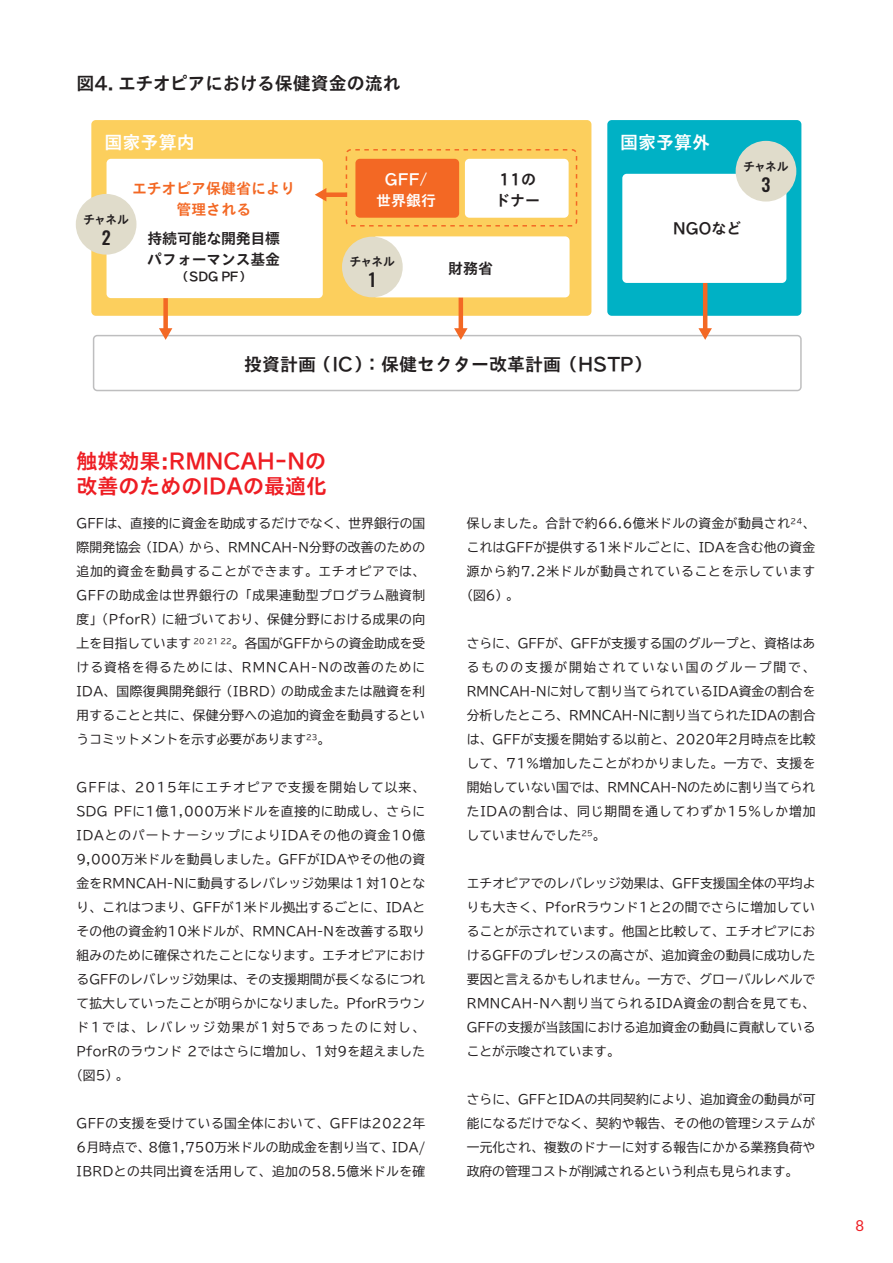
<style>
.page{position:relative;width:893px;height:1263px;background:#fff}
.page>*{position:absolute;margin:0;border:0;box-sizing:border-box;transform-origin:0 0}
.t1{font:21px/25.2px "TB Go Std B";color:#ee1d23}
.t2{font:18px "TB Go Std B";color:#231f20}
.t3{font:18px "TB Go Std B";letter-spacing:-.02em;color:#231f20}
.t4{font:18px "TB Go Std B";color:#fff}
.t5{font:500 18px "Oswald";color:#231f20}
.t6{font:15px/21px "TB Go Std B";letter-spacing:-.02em;color:#231f20}
.t7{font:15px/21px "TB Go Std B";color:#f36824;text-align:center}
.t8{font:15px/21px "TB Go Std B";color:#fff;text-align:center}
.t9{font:15px "Lato";color:#ee1d23}
.t10{font:12.75px/24px "TBUD Go Std";letter-spacing:.02em;color:#231f20;text-align:justify}
.t11{font:12.75px "TBUD Go Std";letter-spacing:.04em;color:#231f20}
.t12{font:12.75px "TBUD Go Std";letter-spacing:.065em;color:#231f20}
.t13{font:12.75px "TBUD Go Std";letter-spacing:.08em;color:#231f20}
.t14{font:12.75px "TBUD Go Std";letter-spacing:.055em;color:#231f20}
.t15{font:12.75px "TBUD Go Std";letter-spacing:.13em;color:#231f20}
.t16{font:12px "TB Go Std B";letter-spacing:-.05em;color:#231f20}
.s1{font-size:13.5px}
</style>
<div class="page">
<div style="left:91px;top:120px;width:500px;height:196px;background:#fccf5d;border-radius:4px"></div>
<div style="left:607px;top:120px;width:194px;height:196px;background:#00b1c5;border-radius:4px"></div>
<div style="left:163px;top:298px;width:5px;height:32px;background:#f36824"></div>
<hr style="left:459px;top:297px;width:4px;height:33px;background:#f36824">
<hr style="left:703px;top:283px;width:4px;height:47px;background:#f36824">
<svg style="left:93px;top:328px;width:709px;height:63px"></svg>
<div style="left:622px;top:174px;width:164px;height:109px;background:#fff;border-radius:4px"></div>
<div style="left:346px;top:149px;width:231px;height:78px;border:2px dashed #f36824;border-radius:4px"></div>
<div style="left:355px;top:159px;width:104px;height:59px;background:#f36824;border-radius:4px"></div>
<div style="left:372px;top:236px;width:198px;height:61px;background:#fff;border-radius:4px"></div>
<div style="left:107px;top:159px;width:216px;height:139px;background:#fff;border-radius:4px"></div>
<div style="left:465px;top:159px;width:104px;height:59px;background:#fff;border-radius:4px"></div>
<div style="left:324px;top:192px;width:22px;height:5px;background:#f36824"></div>
<svg style="left:315px;top:188px;width:11px;height:13px"></svg>
<div style="left:76px;top:194px;width:60px;height:61px;background:#e0dccb;border-radius:50%"></div>
<div style="left:342px;top:237px;width:61px;height:60px;background:#e0dccb;border-radius:50%"></div>
<div style="left:736px;top:141px;width:60px;height:61px;background:#e0dccb;border-radius:50%"></div>
<h2 class="t3" style="left:77px;top:68px;width:326px">図4. エチオピアにおける保健資金の流れ</h2>
<h2 class="t4" style="left:105px;top:127px;width:92px">国家予算内</h2>
<h2 class="t4" style="left:620px;top:127px;width:91px">国家予算外</h2>
<p class="t7" style="left:132px;top:178px;width:165px">エチオピア保健省により管理される</p>
<p class="t6" style="left:148px;top:228px;width:134px">持続可能な開発目標パフォーマンス基金</p>
<p class="t16" style="left:176px;top:267px;width:77px">（SDG PF）</p>
<p class="t16" style="left:83px;top:209px;width:47px">チャネル</p>
<h2 class="t5" style="left:102px;top:221px;width:10px">2</h2>
<p class="t8" style="left:376px;top:169px;width:62px">GFF<span class="s1">/</span>世界銀行</p>
<p class="t6" style="left:495px;top:169px;width:46px">11のドナー</p>
<p class="t16" style="left:349px;top:252px;width:47px">チャネル</p>
<h2 class="t5" style="left:369px;top:264px;width:9px">1</h2>
<p class="t6" style="left:448px;top:257px;width:46px">財務省</p>
<h2 class="t2" style="left:244px;top:348px;width:409px">投資計画（IC）：保健セクター改革計画（HSTP）</h2>
<h1 class="t1" style="left:76px;top:448px;width:252px">触媒効果:RMNCAH-Nの改善のためのIDAの最適化</h1>
<p class="t16" style="left:743px;top:156px;width:47px">チャネル</p>
<h2 class="t5" style="left:761px;top:168px;width:10px">3</h2>
<p class="t6" style="left:673px;top:218px;width:70px">NGOなど</p>
<p class="t10" style="left:77px;top:511px;width:350px">GFFは、直接的に資金を助成するだけでなく、世界銀行の国際開発協会（IDA）から、RMNCAH-N分野の改善のための追加的資金を動員することができます。エチオピアでは、GFFの助成金は世界銀行の「成果連動型プログラム融資制度」（PforR）に紐づいており、保健分野における成果の向上を目指しています <sup>20</sup> <sup>21</sup> <sup>22</sup>。各国がGFFからの資金助成を受ける資格を得るためには、RMNCAH-Nの改善のためにIDA、国際復興開発銀行（IBRD）の助成金または融資を利用することと共に、保健分野への追加的資金を動員するというコミットメントを示す必要があります<sup>23</sup>。</p>
<p class="t13" style="left:77px;top:777px;width:350px">GFFは、2015年にエチオピアで支援を開始して以来、</p>
<p class="t11" style="left:77px;top:801px;width:350px">SDG PFに1億1,000万米ドルを直接的に助成し、さらに</p>
<p class="t12" style="left:77px;top:825px;width:350px">IDAとのパートナーシップによりIDAその他の資金10億</p>
<p class="t10" style="left:77px;top:847px;width:350px">9,000万米ドルを動員しました。GFFがIDAやその他の資</p>
<p class="t10" style="left:77px;top:871px;width:350px">金をRMNCAH-Nに動員するレバレッジ効果は１対10とな</p>
<p class="t10" style="left:77px;top:895px;width:350px">り、これはつまり、GFFが1米ドル拠出するごとに、IDAと</p>
<p class="t10" style="left:77px;top:919px;width:350px">その他の資金約10米ドルが、RMNCAH-Nを改善する取り</p>
<p class="t10" style="left:77px;top:943px;width:350px">組みのために確保されたことになります。エチオピアにおけ</p>
<p class="t10" style="left:77px;top:967px;width:350px">るGFFのレバレッジ効果は、その支援期間が長くなるにつれ</p>
<p class="t10" style="left:77px;top:991px;width:350px">て拡大していったことが明らかになりました。PforRラウン</p>
<p class="t15" style="left:77px;top:1017px;width:350px">ド1では、レバレッジ効果が1対5であったのに対し、</p>
<p class="t10" style="left:77px;top:1039px;width:350px">PforRのラウンド 2ではさらに増加し、1対9を超えました</p>
<p class="t10" style="left:70px;top:1063px;width:60px">（図5）。</p>
<p class="t10" style="left:77px;top:1111px;width:350px">GFFの支援を受けている国全体において、GFFは2022年6月時点で、8億1,750万米ドルの助成金を割り当て、IDA/ IBRDとの共同出資を活用して、追加の58.5億米ドルを確</p>
<p class="t10" style="left:467px;top:511px;width:350px">保しました。合計で約66.6億米ドルの資金が動員され<sup>24</sup>、</p>
<p class="t10" style="left:467px;top:535px;width:350px">これはGFFが提供する1米ドルごとに、IDAを含む他の資金</p>
<p class="t14" style="left:467px;top:561px;width:350px">源から約7.2米ドルが動員されていることを示しています</p>
<p class="t10" style="left:460px;top:583px;width:60px">（図6）。</p>
<p class="t10" style="left:467px;top:631px;width:350px">さらに、GFFが、GFFが支援する国のグループと、資格はあるものの支援が開始されていない国のグループ間で、RMNCAH-Nに対して割り当てられているIDA資金の割合を分析したところ、RMNCAH-Nに割り当てられたIDAの割合は、GFFが支援を開始する以前と、2020年2月時点を比較して、71%増加したことがわかりました。一方で、支援を開始していない国では、RMNCAH-Nのために割り当てられたIDAの割合は、同じ期間を通してわずか15%しか増加していませんでした<sup>25</sup>。</p>
<p class="t10" style="left:467px;top:871px;width:350px">エチオピアでのレバレッジ効果は、GFF支援国全体の平均よりも大きく、PforRラウンド1と2の間でさらに増加していることが示されています。他国と比較して、エチオピアにおけるGFFのプレゼンスの高さが、追加資金の動員に成功した要因と言えるかもしれません。一方で、グローバルレベルでRMNCAH-Nへ割り当てられるIDA資金の割合を見ても、GFFの支援が当該国における追加資金の動員に貢献していることが示唆されています。</p>
<p class="t10" style="left:467px;top:1087px;width:350px">さらに、GFFとIDAの共同契約により、追加資金の動員が可能になるだけでなく、契約や報告、その他の管理システムが一元化され、複数のドナーに対する報告にかかる業務負荷や政府の管理コストが削減されるという利点も見られます。</p>
<p class="t9" style="left:855px;top:1217px;width:10px">8</p>
</div>
